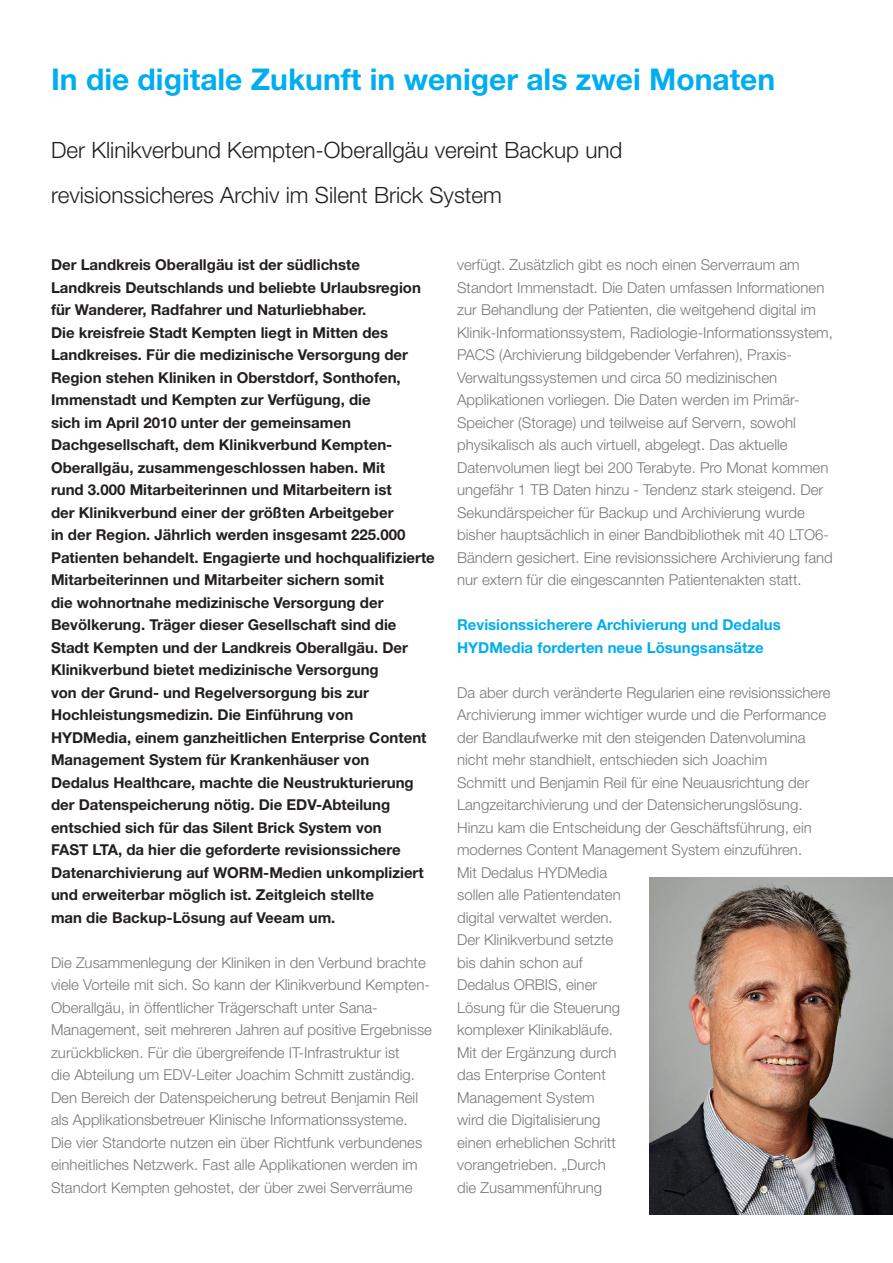
<style>
.page{position:relative;width:893px;height:1263px;background:#fff}
.page>*{position:absolute;margin:0;border:0;box-sizing:border-box;transform-origin:0 0}
.t1{font:700 30px "Helvetica Neue LT Pro";color:#00aeef}
.t2{font:300 22.5px/45px "Helvetica Neue LT Pro";color:#231f20}
.t3{font:300 15px/22.5px "Helvetica Neue LT Pro";color:#76787b}
.t4{font:700 15px/22.5px "Helvetica Neue LT Pro";color:#231f20}
.t5{font:700 15px/22.5px "Helvetica Neue LT Pro";color:#00aeef}
</style>
<div class="page">
<img style="left:649px;top:878px;width:244px;height:336px">
<h1 class="t1" style="left:51px;top:60px;width:726px">In die digitale Zukunft in weniger als zwei Monaten</h1>
<h2 class="t2" style="left:51px;top:127px;width:573px">Der Klinikverbund Kempten-Oberallgäu vereint Backup und revisionssicheres Archiv im Silent Brick System</h2>
<p class="t4" style="left:51px;top:253px;width:385px">Der Landkreis Oberallgäu ist der südlichste<br>Landkreis Deutschlands und beliebte Urlaubsregion für Wanderer, Radfahrer und Naturliebhaber.<br>Die kreisfreie Stadt Kempten liegt in Mitten des Landkreises. Für die medizinische Versorgung der Region stehen Kliniken in Oberstdorf, Sonthofen, Immenstadt und Kempten zur Verfügung, die<br>sich im April 2010 unter der gemeinsamen Dachgesellschaft, dem Klinikverbund Kempten-Oberallgäu, zusammengeschlossen haben. Mit<br>rund 3.000 Mitarbeiterinnen und Mitarbeitern ist<br>der Klinikverbund einer der größten Arbeitgeber<br>in der Region. Jährlich werden insgesamt 225.000<br>Patienten behandelt. Engagierte und hochqualifizierte Mitarbeiterinnen und Mitarbeiter sichern somit<br>die wohnortnahe medizinische Versorgung der Bevölkerung. Träger dieser Gesellschaft sind die Stadt Kempten und der Landkreis Oberallgäu. Der Klinikverbund bietet medizinische Versorgung<br>von der Grund- und Regelversorgung bis zur Hochleistungsmedizin. Die Einführung von HYDMedia, einem ganzheitlichen Enterprise Content Management System für Krankenhäuser von<br>Dedalus Healthcare, machte die Neustrukturierung der Datenspeicherung nötig. Die EDV-Abteilung entschied sich für das Silent Brick System von<br>FAST LTA, da hier die geforderte revisionssichere Datenarchivierung auf WORM-Medien unkompliziert und erweiterbar möglich ist. Zeitgleich stellte<br>man die Backup-Lösung auf Veeam um.</p>
<p class="t3" style="left:51px;top:951px;width:382px">Die Zusammenlegung der Kliniken in den Verbund brachte viele Vorteile mit sich. So kann der Klinikverbund Kempten-Oberallgäu, in öffentlicher Trägerschaft unter Sana-Management, seit mehreren Jahren auf positive Ergebnisse zurückblicken. Für die übergreifende IT-Infrastruktur ist<br>die Abteilung um EDV-Leiter Joachim Schmitt zuständig.<br>Den Bereich der Datenspeicherung betreut Benjamin Reil als Applikationsbetreuer Klinische Informationssysteme.<br>Die vier Standorte nutzen ein über Richtfunk verbundenes einheitliches Netzwerk. Fast alle Applikationen werden im Standort Kempten gehostet, der über zwei Serverräume</p>
<p class="t3" style="left:457px;top:253px;width:377px">verfügt. Zusätzlich gibt es noch einen Serverraum am Standort Immenstadt. Die Daten umfassen Informationen zur Behandlung der Patienten, die weitgehend digital im Klinik-Informationssystem, Radiologie-Informationssystem, PACS (Archivierung bildgebender Verfahren), Praxis-Verwaltungssystemen und circa 50 medizinischen Applikationen vorliegen. Die Daten werden im Primär-Speicher (Storage) und teilweise auf Servern, sowohl physikalisch als auch virtuell, abgelegt. Das aktuelle Datenvolumen liegt bei 200 Terabyte. Pro Monat kommen ungefähr 1 TB Daten hinzu - Tendenz stark steigend. Der Sekundärspeicher für Backup und Archivierung wurde bisher hauptsächlich in einer Bandbibliothek mit 40 LTO6- Bändern gesichert. Eine revisionssichere Archivierung fand nur extern für die eingescannten Patientenakten statt.</p>
<p class="t5" style="left:457px;top:613px;width:325px">Revisionssicherere Archivierung und Dedalus<br>HYDMedia forderten neue Lösungsansätze</p>
<p class="t3" style="left:457px;top:681px;width:375px">Da aber durch veränderte Regularien eine revisionssichere Archivierung immer wichtiger wurde und die Performance der Bandlaufwerke mit den steigenden Datenvolumina nicht mehr standhielt, entschieden sich Joachim<br>Schmitt und Benjamin Reil für eine Neuausrichtung der Langzeitarchivierung und der Datensicherungslösung.<br>Hinzu kam die Entscheidung der Geschäftsführung, ein modernes Content Management System einzuführen.<br>Mit Dedalus HYDMedia<br>sollen alle Patientendaten<br>digital verwaltet werden.<br>Der Klinikverbund setzte<br>bis dahin schon auf<br>Dedalus ORBIS, einer<br>Lösung für die Steuerung<br>komplexer Klinikabläufe.<br>Mit der Ergänzung durch<br>das Enterprise Content<br>Management System<br>wird die Digitalisierung<br>einen erheblichen Schritt<br>vorangetrieben. „Durch<br>die Zusammenführung</p>
</div>
